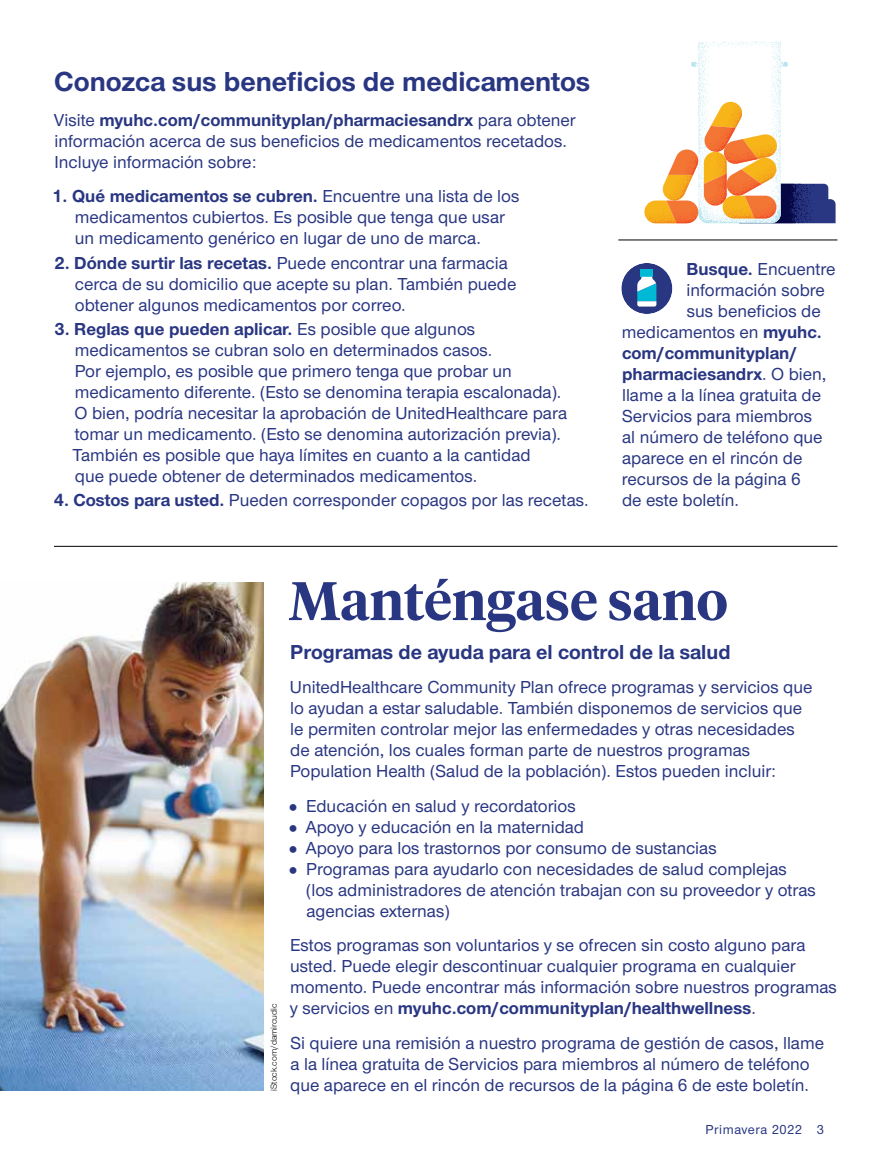
<style>
.page{position:relative;width:878px;height:1161px;background:#fff}
.page>*{position:absolute;margin:0;border:0;box-sizing:border-box;transform-origin:0 0}
.Hed_serif_primary_AM{font:600 54px "UHC Serif Headline";color:#293682}
.Hed_sans_secondary_A{font:700 28.5px "UHC Sans";color:#293682}
.Deck_AMC{font:700 21px "UHC Sans";color:#293682}
.Numbered_List_sans_A{font:500 18px/21px "UHC Sans";color:#293682}
.Sans_no_indent_AMC{font:500 18px/21px "UHC Sans";color:#293682}
.CTA_new_AMC{font:500 18px "UHC Sans";color:#293682}
.CTA_new_AMC-2{font:700 18px "UHC Sans";color:#293682}
.Folio_R_AMC{font:500 13.5px "UHC Sans";letter-spacing:.04em;color:#293682}
.Legal_language_AMC{font:9px "UHC Sans";color:#000}
.s1{font-weight:700}
.s2{font-weight:500}
</style>
<div class="page">
<hr style="left:54px;top:546px;width:783px;height:1px;background:#000">
<img style="left:0;top:582px;width:264px;height:509px">
<div style="left:621px;top:263px;width:51px;height:51px;background:#293682;border-radius:50%"></div>
<div style="left:640px;top:269px;width:13px;height:8px;background:#00bad5"></div>
<svg style="left:637px;top:277px;width:19px;height:30px"></svg>
<hr style="left:618px;top:240px;width:219px;height:1px;background:#000">
<svg style="left:644px;top:41px;width:191px;height:182px"></svg>
<p class="Hed_sans_secondary_A" style="left:54px;top:63px;width:537px">Conozca sus beneficios de medicamentos</p>
<p class="Sans_no_indent_AMC" style="left:54px;top:109px;width:523px">Visite <span class="s1">myuhc.com/communityplan/pharmaciesandrx</span> para obtener información acerca de sus beneficios de medicamentos recetados.<br>Incluye información sobre:</p>
<p class="Numbered_List_sans_A" style="left:75px;top:185px;width:446px;text-indent:-23px"><span class="s1">1. Qué medicamentos se cubren.</span> Encuentre una lista de los medicamentos cubiertos. Es posible que tenga que usar un medicamento genérico en lugar de uno de marca.</p>
<p class="Numbered_List_sans_A" style="left:75px;top:251px;width:443px;text-indent:-21px"><span class="s1">2. Dónde surtir las recetas.</span> Puede encontrar una farmacia cerca de su domicilio que acepte su plan. También puede obtener algunos medicamentos por correo.</p>
<p class="Numbered_List_sans_A" style="left:72px;top:317px;width:496px;text-indent:-18px"><span class="s1">3. Reglas que pueden aplicar.</span> Es posible que algunos medicamentos se cubran solo en determinados casos.<br>Por ejemplo, es posible que primero tenga que probar un medicamento diferente. (Esto se denomina terapia escalonada).<br>O bien, podría necesitar la aprobación de UnitedHealthcare para tomar un medicamento. (Esto se denomina autorización previa).<br>También es posible que haya límites en cuanto a la cantidad<br>que puede obtener de determinados medicamentos.</p>
<p class="Numbered_List_sans_A" style="left:54px;top:489px;width:536px"><span class="s1">4. Costos para usted.</span> Pueden corresponder copagos por las recetas.</p>
<p class="CTA_new_AMC" style="left:686px;top:257px;width:151px"><span class="s1">Busque.</span> Encuentre</p>
<p class="CTA_new_AMC" style="left:686px;top:278px;width:140px">información sobre</p>
<p class="CTA_new_AMC" style="left:687px;top:299px;width:135px">sus beneficios de</p>
<p class="CTA_new_AMC" style="left:622px;top:320px;width:201px">medicamentos en <span class="s1">myuhc.</span></p>
<p class="CTA_new_AMC-2" style="left:622px;top:341px;width:176px">com/communityplan/</p>
<p class="CTA_new_AMC-2" style="left:622px;top:362px;width:206px">pharmaciesandrx<span class="s2">. O bien,</span></p>
<p class="CTA_new_AMC" style="left:622px;top:383px;width:201px">llame a la línea gratuita de</p>
<p class="CTA_new_AMC" style="left:622px;top:404px;width:191px">Servicios para miembros</p>
<p class="CTA_new_AMC" style="left:622px;top:425px;width:202px">al número de teléfono que</p>
<p class="CTA_new_AMC" style="left:622px;top:446px;width:182px">aparece en el rincón de</p>
<p class="CTA_new_AMC" style="left:622px;top:467px;width:180px">recursos de la página 6</p>
<p class="CTA_new_AMC" style="left:622px;top:488px;width:119px">de este boletín.</p>
<p class="Legal_language_AMC" style="left:268px;top:1091px;width:89px;rotate:-90deg">iStock.com/damircudic</p>
<p class="Hed_serif_primary_AM" style="left:288px;top:564px;width:441px">Manténgase sano</p>
<p class="Deck_AMC" style="left:290px;top:638px;width:442px">Programas de ayuda para el control de la salud</p>
<p class="Sans_no_indent_AMC" style="left:290px;top:676px;width:524px">UnitedHealthcare Community Plan ofrece programas y servicios que lo ayudan a estar saludable. También disponemos de servicios que le permiten controlar mejor las enfermedades y otras necesidades de atención, los cuales forman parte de nuestros programas Population Health (Salud de la población). Estos pueden incluir:</p>
<p class="Numbered_List_sans_A" style="left:306px;top:795px;width:271px">Educación en salud y recordatorios</p>
<p class="Numbered_List_sans_A" style="left:305px;top:816px;width:280px">Apoyo y educación en la maternidad</p>
<p class="Numbered_List_sans_A" style="left:305px;top:837px;width:413px">Apoyo para los trastornos por consumo de sustancias</p>
<p class="Numbered_List_sans_A" style="left:306px;top:858px;width:511px">Programas para ayudarlo con necesidades de salud complejas (los administradores de atención trabajan con su proveedor y otras agencias externas)</p>
<p class="Sans_no_indent_AMC" style="left:290px;top:934px;width:549px">Estos programas son voluntarios y se ofrecen sin costo alguno para usted. Puede elegir descontinuar cualquier programa en cualquier momento. Puede encontrar más información sobre nuestros programas y servicios en <span class="s1">myuhc.com/communityplan/healthwellness</span>.</p>
<p class="Sans_no_indent_AMC" style="left:290px;top:1032px;width:535px">Si quiere una remisión a nuestro programa de gestión de casos, llame a la línea gratuita de Servicios para miembros al número de teléfono</p>
<p class="Sans_no_indent_AMC" style="left:290px;top:1074px;width:520px">que aparece en el rincón de recursos de la página 6 de este boletín.</p>
<p class="Folio_R_AMC" style="left:705px;top:1120px;width:120px">Primavera 2022 3</p>
</div>
